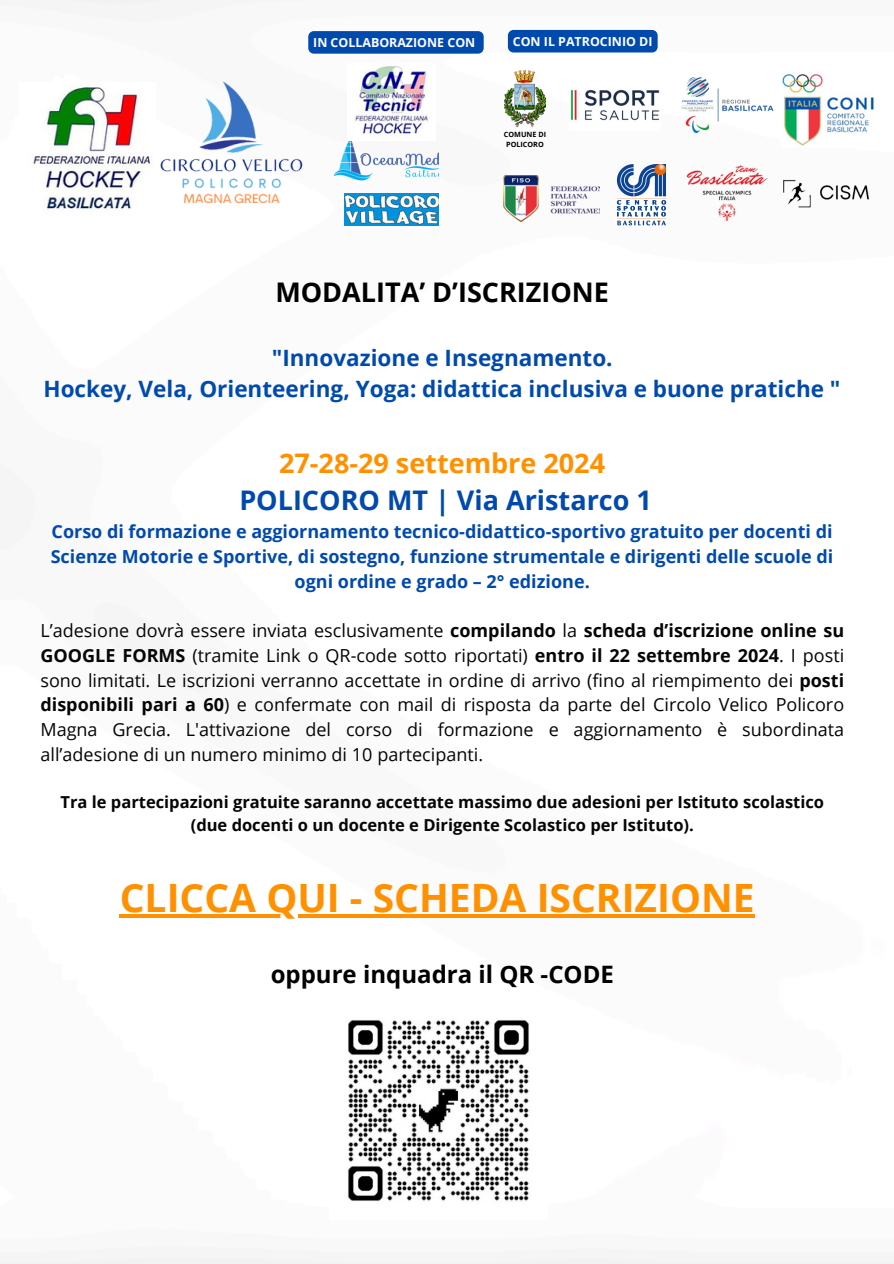
<style>
.page{position:relative;width:894px;height:1264px;background:#fff}
.page>*{position:absolute;margin:0;border:0;box-sizing:border-box;transform-origin:0 0}
.t1{font:700 39px "Open Sans";color:#ff9100}
.t2{font:700 27px/37.2px "Open Sans";color:#004aad;text-align:center}
.t3{font:700 27px "Open Sans";color:#000}
.t4{font:700 24px "Open Sans";color:#000}
.t5{font:700 22.5px/31.5px "Open Sans";color:#004aad;text-align:center}
.t6{font:18px/24.8px "Open Sans";color:#050505;text-align:justify}
.t7{font:700 18px/24.8px "Open Sans";color:#004aad;text-align:center}
.t8{font:700 16.5px/22.5px "Open Sans";color:#050505;text-align:center}
.t9{font:700 12.45px "Open Sans";color:#fff}
.t10{font:700 7.2px/9.6px "Open Sans";color:#000;text-align:center}
.s1{color:#ff9100}
.s2{font-weight:700}
</style>
<div class="page">
<hr style="left:120px;top:914px;width:634px;height:3px;background:#ff9100">
<img style="left:348px;top:1020px;width:181px;height:181px">
<img style="left:160px;top:81px;width:143px;height:123px">
<img style="left:783px;top:179px;width:87px;height:29px">
<img style="left:615px;top:161px;width:51px;height:65px">
<img style="left:504px;top:71px;width:41px;height:56px">
<img style="left:503px;top:176px;width:96px;height:46px">
<img style="left:335px;top:141px;width:103px;height:39px">
<img style="left:686px;top:165px;width:81px;height:56px">
<img style="left:345px;top:194px;width:93px;height:31px">
<img style="left:782px;top:74px;width:92px;height:72px">
<img style="left:354px;top:66px;width:74px;height:70px">
<img style="left:570px;top:89px;width:89px;height:32px">
<img style="left:681px;top:77px;width:92px;height:55px">
<img style="left:33px;top:86px;width:119px;height:124px">
<div style="left:507px;top:30px;width:150px;height:22px;background:#004aad"></div>
<svg style="left:308px;top:31px;width:175px;height:23px;background:#064eae"></svg>
<h3 class="t9" style="left:313px;top:34px;width:163px">IN COLLABORAZIONE CON</h3>
<h1 class="t9" style="left:512px;top:33px;width:141px">CON IL PATROCINIO DI</h1>
<p class="t10" style="left:503px;top:130px;width:44px">COMUNE DI<br>POLICORO</p>
<p class="t3" style="left:275px;top:273px;width:335px">MODALITA’ D’ISCRIZIONE</p>
<p class="t5" style="left:43px;top:341px;width:798px">"Innovazione e Insegnamento.<br>Hockey, Vela, Orienteering, Yoga: didattica inclusiva e buone pratiche "</p>
<p class="t2" style="left:239px;top:444px;width:414px"><span class="s1">27-28-29 settembre 2024<br></span>POLICORO MT | Via Aristarco 1</p>
<p class="t7" style="left:51px;top:519px;width:783px">Corso di formazione e aggiornamento tecnico-didattico-sportivo gratuito per docenti di<br>Scienze Motorie e Sportive, di sostegno, funzione strumentale e dirigenti delle scuole di ogni ordine e grado – 2° edizione.</p>
<p class="t6" style="left:40px;top:618px;width:805px">L’adesione dovrà essere inviata esclusivamente <span class="s2">compilando</span> la <span class="s2">scheda d’iscrizione online su GOOGLE FORMS</span> (tramite Link o QR-code sotto riportati) <span class="s2">entro il 22 settembre 2024</span>. I posti sono limitati. Le iscrizioni verranno accettate in ordine di arrivo (fino al riempimento dei <span class="s2">posti disponibili pari a 60</span>) e confermate con mail di risposta da parte del Circolo Velico Policoro Magna Grecia. L'attivazione del corso di formazione e aggiornamento è subordinata all’adesione di un numero minimo di 10 partecipanti.</p>
<p class="t8" style="left:61px;top:790px;width:764px">Tra le partecipazioni gratuite saranno accettate massimo due adesioni per Istituto scolastico (due docenti o un docente e Dirigente Scolastico per Istituto).</p>
<p class="t1" style="left:120px;top:870px;width:636px">CLICCA QUI - SCHEDA ISCRIZIONE</p>
<p class="t4" style="left:270px;top:957px;width:344px">oppure inquadra il QR -CODE</p>
</div>
